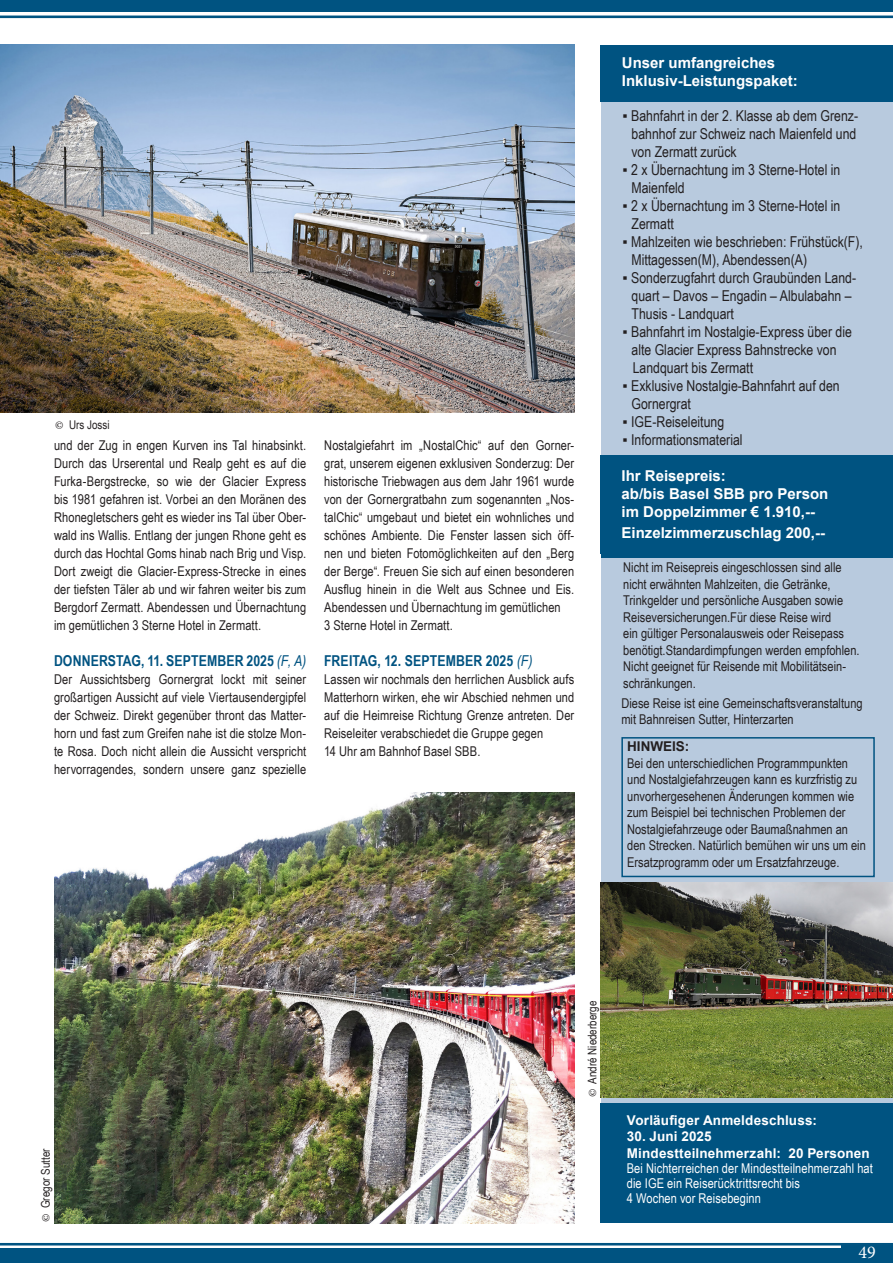
<style>
.page{position:relative;width:893px;height:1263px;background:#fff}
.page>*{position:absolute;margin:0;border:0;box-sizing:border-box;transform-origin:0 0}
.t1{font:18px "Minion Pro";color:#fff}
._5-Paket_Inhalt{font:15px/18px "Arial Narrow";color:#231f20}
._5-Leistungspaket_Reisepreis_Reisetermin{font:700 15px/18px "Arial";color:#fff}
._4-Datum_im_Fliesstext_R{font:700 15px "Arial Narrow";letter-spacing:.005em;color:#005381}
._3-Fliesstext_R{font:13.5px/18px "Arial Narrow";letter-spacing:.005em;color:#231f20;text-align:justify}
._8-_Möbilität{font:13.5px/16.5px "Arial Narrow";color:#231f20}
._9-_Anmeldeschluss{font:700 13.5px/16.5px "Arial";letter-spacing:.015em;color:#fff}
._9-Anmeldschlusszeit{font:13.5px "Arial Narrow";letter-spacing:.005em;color:#fff}
._6-buchen_Verfügbarkeit{font:13.5px "Arial Narrow";color:#231f20}
._8-_Möbilität-2{font:700 13.5px "Arial";color:#231f20}
.t2{font:12px/15px "Arial Narrow";letter-spacing:.01em;color:#fff}
.t3{font:12px "Arial Narrow";color:#231f20}
.s1{font-family:"Minion Pro"}
.s2{font-weight:400;font-style:italic}
</style>
<div class="page">
<div style="left:601px;top:54px;width:292px;height:1154px;background:#b8cade"></div>
<div style="left:0;top:1248px;width:893px;height:15px;background:#005381"></div>
<hr style="left:0;top:1243px;width:893px;height:1px;background:#005381">
<hr style="left:0;top:1244px;width:893px;height:1px;background:#005381">
<hr style="left:0;top:16px;width:893px;height:1px;background:#005381">
<hr style="left:0;top:17px;width:893px;height:1px;background:#005381">
<div style="left:0;top:0;width:893px;height:11px;background:#005381"></div>
<div style="left:601px;top:459px;width:292px;height:98px;background:#005381"></div>
<div style="left:601px;top:45px;width:292px;height:57px;background:#005381"></div>
<div style="left:841px;top:1245px;width:51px;height:18px;background:#005381"></div>
<div style="left:600px;top:1103px;width:293px;height:120px;background:#005381"></div>
<div style="left:600px;top:455px;width:293px;height:98px;background:#005381"></div>
<div style="left:621px;top:737px;width:254px;height:140px;border:2px solid #005381"></div>
<img style="left:0;top:44px;width:574px;height:369px">
<img style="left:54px;top:792px;width:520px;height:431px">
<img style="left:601px;top:882px;width:292px;height:215px">
<p class="t3" style="left:55px;top:416px;width:56px"><span class="s1">©</span> Urs Jossi</p>
<p class="_3-Fliesstext_R" style="left:54px;top:436px;width:254px">und der Zug in engen Kurven ins Tal hinabsinkt.<br>Durch das Urserental und Realp geht es auf die Furka-Bergstrecke, so wie der Glacier Express bis 1981 gefahren ist. Vorbei an den Moränen des Rhonegletschers geht es wieder ins Tal über Ober&shy;wald ins Wallis. Entlang der jungen Rhone geht es durch das Hochtal Goms hinab nach Brig und Visp.<br>Dort zweigt die Glacier-Express-Strecke in eines der tiefsten Täler ab und wir fahren weiter bis zum Bergdorf Zermatt. Abendessen und Übernachtung im gemütlichen 3 Sterne Hotel in Zermatt.</p>
<p class="_4-Datum_im_Fliesstext_R" style="left:54px;top:649px;width:254px">DONNERSTAG, 11. SEPTEMBER 2025 <span class="s2">(F, A)</span></p>
<p class="_3-Fliesstext_R" style="left:54px;top:670px;width:254px">Der Aussichtsberg Gornergrat lockt mit seiner großartigen Aussicht auf viele Viertausendergipfel der Schweiz. Direkt gegenüber thront das Matter&shy;horn und fast zum Greifen nahe ist die stolze Mon&shy;te Rosa. Doch nicht allein die Aussicht verspricht hervorragendes, sondern unsere ganz spezielle</p>
<p class="_3-Fliesstext_R" style="left:324px;top:436px;width:252px">Nostalgiefahrt im „NostalChic“ auf den Gorner&shy;grat, unserem eigenen exklusiven Sonderzug: Der historische Triebwagen aus dem Jahr 1961 wurde von der Gornergratbahn zum sogenannten „Nos&shy;talChic“ umgebaut und bietet ein wohnliches und schönes Ambiente. Die Fenster lassen sich öff&shy;nen und bieten Fotomöglichkeiten auf den „Berg der Berge“. Freuen Sie sich auf einen besonderen Ausflug hinein in die Welt aus Schnee und Eis.<br>Abendessen und Übernachtung im gemütlichen</p>
<p class="_3-Fliesstext_R" style="left:324px;top:616px;width:130px">3 Sterne Hotel in Zermatt.</p>
<p class="_4-Datum_im_Fliesstext_R" style="left:324px;top:649px;width:210px">FREITAG, 12. SEPTEMBER 2025 <span class="s2">(F)</span></p>
<p class="_3-Fliesstext_R" style="left:324px;top:670px;width:252px">Lassen wir nochmals den herrlichen Ausblick aufs Matterhorn wirken, ehe wir Abschied nehmen und auf die Heimreise Richtung Grenze antreten. Der Reiseleiter verabschiedet die Gruppe gegen</p>
<p class="_3-Fliesstext_R" style="left:324px;top:742px;width:158px">14 Uhr am Bahnhof Basel SBB.</p>
<p class="_5-Leistungspaket_Reisepreis_Reisetermin" style="left:622px;top:54px;width:177px">Unser umfangreiches<br>Inklusiv-Leistungspaket:</p>
<p class="_5-Paket_Inhalt" style="left:631px;top:106px;width:228px;text-indent:-9px">▪ Bahnfahrt in der 2. Klasse ab dem Grenz&shy;bahnhof zur Schweiz nach Maienfeld und von Zermatt zurück</p>
<p class="_5-Paket_Inhalt" style="left:631px;top:160px;width:210px;text-indent:-9px">▪ 2 x Übernachtung im 3 Sterne-Hotel in<br>Maienfeld</p>
<p class="_5-Paket_Inhalt" style="left:631px;top:196px;width:210px;text-indent:-9px">▪ 2 x Übernachtung im 3 Sterne-Hotel in<br>Zermatt</p>
<p class="_5-Paket_Inhalt" style="left:631px;top:232px;width:233px;text-indent:-9px">▪ Mahlzeiten wie beschrieben: Frühstück(F),<br>Mittagessen(M), Abendessen(A)</p>
<p class="_5-Paket_Inhalt" style="left:631px;top:268px;width:226px;text-indent:-9px">▪ Sonderzugfahrt durch Graubünden Land&shy;quart – Davos – Engadin – Albulabahn –<br>Thusis - Landquart</p>
<p class="_5-Paket_Inhalt" style="left:622px;top:322px;width:231px;text-align:center">▪ Bahnfahrt im Nostalgie-Express über die alte Glacier Express Bahnstrecke von</p>
<p class="_5-Paket_Inhalt" style="left:633px;top:358px;width:122px">Landquart bis Zermatt</p>
<p class="_5-Paket_Inhalt" style="left:631px;top:376px;width:210px;text-indent:-9px">▪ Exklusive Nostalgie-Bahnfahrt auf den<br>Gornergrat</p>
<p class="_5-Paket_Inhalt" style="left:622px;top:412px;width:103px">▪ IGE-Reiseleitung</p>
<p class="_5-Paket_Inhalt" style="left:622px;top:430px;width:122px">▪ Informationsmaterial</p>
<p class="_5-Leistungspaket_Reisepreis_Reisetermin" style="left:622px;top:467px;width:106px">Ihr Reisepreis:</p>
<p class="_5-Leistungspaket_Reisepreis_Reisetermin" style="left:622px;top:485px;width:208px">ab/bis Basel SBB pro Person</p>
<p class="_5-Leistungspaket_Reisepreis_Reisetermin" style="left:622px;top:503px;width:195px">im Doppelzimmer € 1.910,--</p>
<p class="_5-Leistungspaket_Reisepreis_Reisetermin" style="left:622px;top:524px;width:205px">Einzelzimmerzuschlag 200,--</p>
<p class="_5-Leistungspaket_Reisepreis_Reisetermin" style="left:624px;top:470px;width:217px">Ihr Reisepreis:<br>ab/bis Nouakchott pro Person im Doppelzimmer € 4.590,--<br>Einzelzimmerzuschlag € 995,--</p>
<p class="_8-_Möbilität" style="left:623px;top:559px;width:238px">Nicht im Reisepreis eingeschlossen sind alle nicht erwähnten Mahlzeiten, die Getränke, Trinkgelder und persönliche Ausgaben sowie Reiseversicherungen.Für diese Reise wird<br>ein gültiger Personalausweis oder Reisepass benötigt.Standardimpfungen werden empfohlen.<br>Nicht geeignet für Reisende mit Mobilitätsein&shy;schränkungen.</p>
<p class="_6-buchen_Verfügbarkeit" style="left:621px;top:693px;width:243px">Diese Reise ist eine Gemeinschaftsveranstaltung</p>
<p class="_6-buchen_Verfügbarkeit" style="left:621px;top:710px;width:174px">mit Bahnreisen Sutter, Hinterzarten</p>
<p class="_8-_Möbilität-2" style="left:627px;top:737px;width:64px">HINWEIS:</p>
<p class="_8-_Möbilität" style="left:627px;top:754px;width:240px">Bei den unterschiedlichen Programmpunkten und Nostalgiefahrzeugen kann es kurzfristig zu unvorhergesehenen Änderungen kommen wie zum Beispiel bei technischen Problemen der Nostalgiefahrzeuge oder Baumaßnahmen an den Strecken. Natürlich bemühen wir uns um ein Ersatzprogramm oder um Ersatzfahrzeuge.</p>
<p class="t3" style="left:37px;top:1222px;width:75px;rotate:-90deg"><span class="s1">©</span> Gregor Sutter</p>
<p class="t3" style="left:583px;top:1097px;width:98px;rotate:-90deg"><span class="s1">©</span> André Niederberge</p>
<p class="_9-_Anmeldeschluss" style="left:630px;top:1109px;width:192px">Vorläufiger Anmeldeschluss:</p>
<p class="_9-_Anmeldeschluss" style="left:630px;top:1126px;width:244px">31. August 2025<br>Mindestteilnehmerzahl: 10 Personen</p>
<p class="t2" style="left:630px;top:1158px;width:222px">Bei Nichterreichen der Mindestteilnehmerzahl hat die IGE ein Reiserücktrittsrecht bis<br>4 Wochen vor Reisebeginn</p>
<p class="_9-_Anmeldeschluss" style="left:627px;top:1112px;width:192px">Vorläufiger Anmeldeschluss:</p>
<p class="_9-_Anmeldeschluss" style="left:627px;top:1129px;width:86px">30. Juni 2025</p>
<p class="_9-_Anmeldeschluss" style="left:627px;top:1145px;width:245px">Mindestteilnehmerzahl: 20 Personen</p>
<p class="_9-Anmeldschlusszeit" style="left:627px;top:1158px;width:247px">Bei Nichterreichen der Mindestteilnehmerzahl hat</p>
<p class="_9-Anmeldschlusszeit" style="left:627px;top:1173px;width:175px">die IGE ein Reiserücktrittsrecht bis</p>
<p class="_9-Anmeldschlusszeit" style="left:627px;top:1188px;width:136px">4 Wochen vor Reisebeginn</p>
<h1 class="t1" style="left:858px;top:1240px;width:19px">49</h1>
</div>
